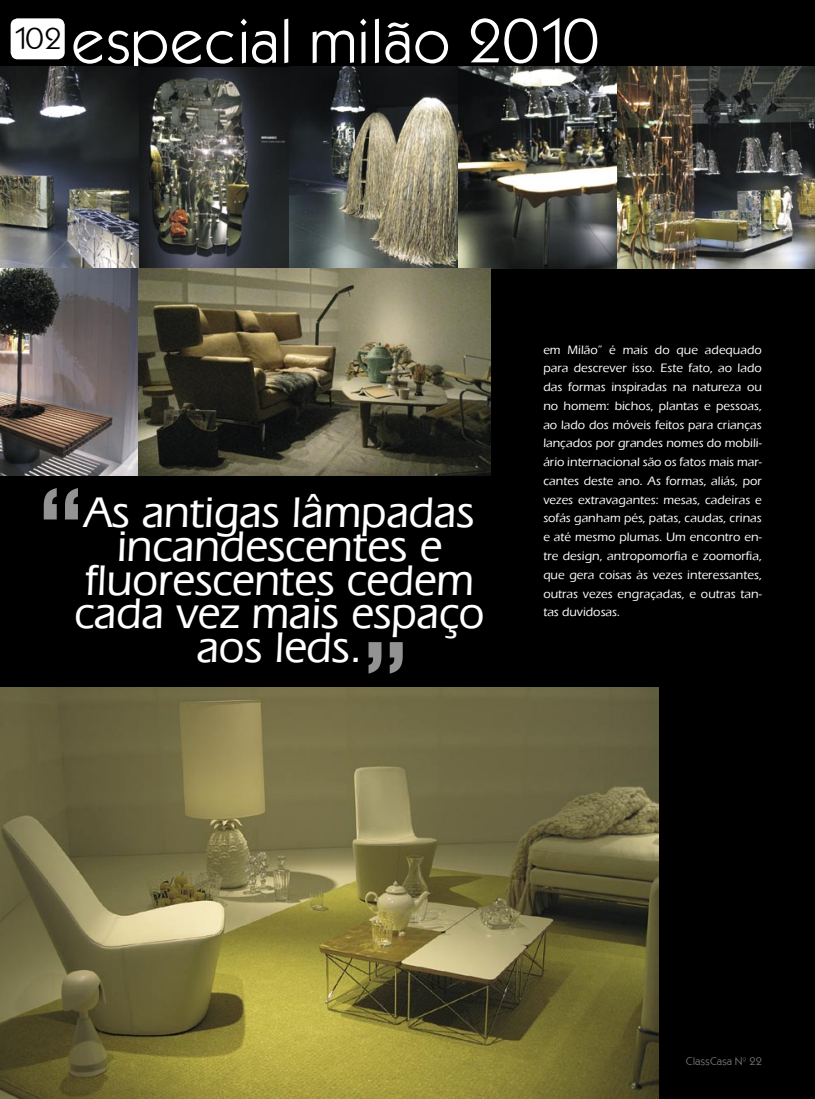
<style>
.page{position:relative;width:815px;height:1099px;background:#fff}
.page>*{position:absolute;margin:0;border:0;box-sizing:border-box;transform-origin:0 0}
.Título_coluna_Casa{font:55px "Kabana Book Plain";color:#fff}
.Milão{font:500 45px/33.8px "Eras IT Cby BT";color:#fff;text-align:center}
.t1{font:27.5px "Kabana Book Plain";color:#000}
.Corpo_Texto_Class_Casa{font:500 12.5px/18.8px "Eras ITC";color:#fff;text-align:justify}
.t2{font:10px "Kabana Book Plain";color:#7c7c7c}
</style>
<div class="page">
<div style="left:0;top:0;width:815px;height:1098px;background:#000"></div>
<div style="left:11px;top:18px;width:54px;height:41px;background:#fff"></div>
<img style="left:0;top:67px;width:815px;height:201px">
<img style="left:0;top:268px;width:491px;height:207px">
<img style="left:0;top:687px;width:658px;height:411px">
<svg style="left:44px;top:488px;width:34px;height:31px"></svg>
<svg style="left:369px;top:642px;width:34px;height:31px"></svg>
<p class="t1" style="left:14px;top:21px;width:48px">102</p>
<p class="Título_coluna_Casa" style="left:71px;top:6px;width:531px">especial milão 2010</p>
<p class="Milão" style="left:74px;top:494px;width:411px">As antigas lâmpadas incandescentes e fluorescentes cedem cada vez mais espaço aos leds.</p>
<p class="Corpo_Texto_Class_Casa" style="left:543px;top:340px;width:220px">em Milão” é mais do que adequado para descrever isso. Este fato, ao lado das formas inspiradas na natureza ou no homem: bichos, plantas e pessoas, ao lado dos móveis feitos para crianças lançados por grandes nomes do mobili&shy;ário internacional são os fatos mais mar&shy;cantes deste ano. As formas, aliás, por vezes extravagantes: mesas, cadeiras e sofás ganham pés, patas, caudas, crinas e até mesmo plumas. Um encontro en&shy;tre design, antropomorfia e zoomorfia, que gera coisas às vezes interessantes, outras vezes engraçadas, e outras tan&shy;tas duvidosas.</p>
<p class="t2" style="left:686px;top:1054px;width:77px">ClassCasa Nº 22</p>
</div>
